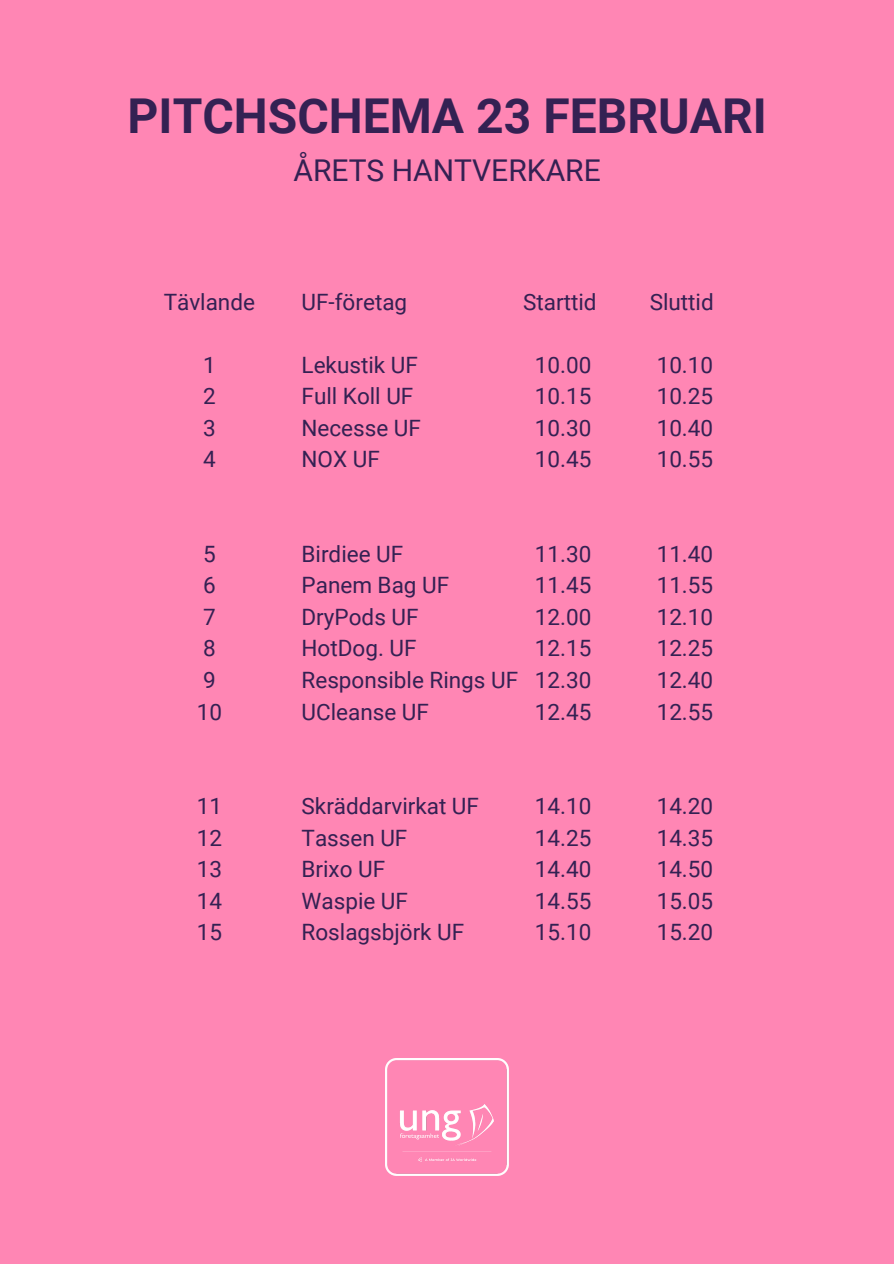
<style>
.page{position:relative;width:894px;height:1264px;background:#fff}
.page>*{position:absolute;margin:0;border:0;box-sizing:border-box;transform-origin:0 0}
.t1{font:700 48px "Roboto";color:#342153}
.t2{font:30px "Roboto";color:#342153}
.t3{font:22.5px/31.5px "Roboto";color:#342153;text-align:justify}
</style>
<div class="page">
<div style="left:0;top:0;width:893px;height:1263px;background:#ff86b4"></div>
<img style="left:386px;top:1058px;width:122px;height:117px">
<h1 class="t1" style="left:128px;top:88px;width:640px">PITCHSCHEMA 23 FEBRUARI</h1>
<h2 class="t2" style="left:293px;top:154px;width:309px">ÅRETS HANTVERKARE</h2>
<p class="t3" style="left:164px;top:287px;width:93px">Tävlande</p>
<p class="t3" style="left:301px;top:287px;width:107px">UF-företag</p>
<p class="t3" style="left:203px;top:349px;width:14px">1<br>2<br>3<br>4</p>
<p class="t3" style="left:301px;top:349px;width:121px;text-align:left">Lekustik UF<br>Full Koll UF<br>Necesse UF<br>NOX UF</p>
<p class="t3" style="left:523px;top:287px;width:75px">Starttid</p>
<p class="t3" style="left:649px;top:287px;width:66px">Sluttid</p>
<p class="t3" style="left:534px;top:349px;width:58px">10.00<br>10.15<br>10.30<br>10.45</p>
<p class="t3" style="left:656px;top:349px;width:58px">10.10<br>10.25<br>10.40<br>10.55</p>
<p class="t3" style="left:197px;top:538px;width:27px;text-align:left">5<br>6<br>7<br>8<br>9<br>10</p>
<p class="t3" style="left:197px;top:790px;width:27px">11<br>12<br>13<br>14<br>15</p>
<p class="t3" style="left:301px;top:538px;width:218px;text-align:left">Birdiee UF<br>Panem Bag UF<br>DryPods UF<br>HotDog. UF<br>Responsible Rings UF<br>UCleanse UF</p>
<p class="t3" style="left:534px;top:538px;width:58px">11.30<br>11.45<br>12.00<br>12.15<br>12.30<br>12.45</p>
<p class="t3" style="left:301px;top:790px;width:179px;text-align:left">Skräddarvirkat UF<br>Tassen UF<br>Brixo UF<br>Waspie UF<br>Roslagsbjörk UF</p>
<p class="t3" style="left:534px;top:790px;width:58px">14.10<br>14.25<br>14.40<br>14.55<br>15.10</p>
<p class="t3" style="left:656px;top:538px;width:58px">11.40<br>11.55<br>12.10<br>12.25<br>12.40<br>12.55</p>
<p class="t3" style="left:656px;top:790px;width:58px">14.20<br>14.35<br>14.50<br>15.05<br>15.20</p>
</div>
